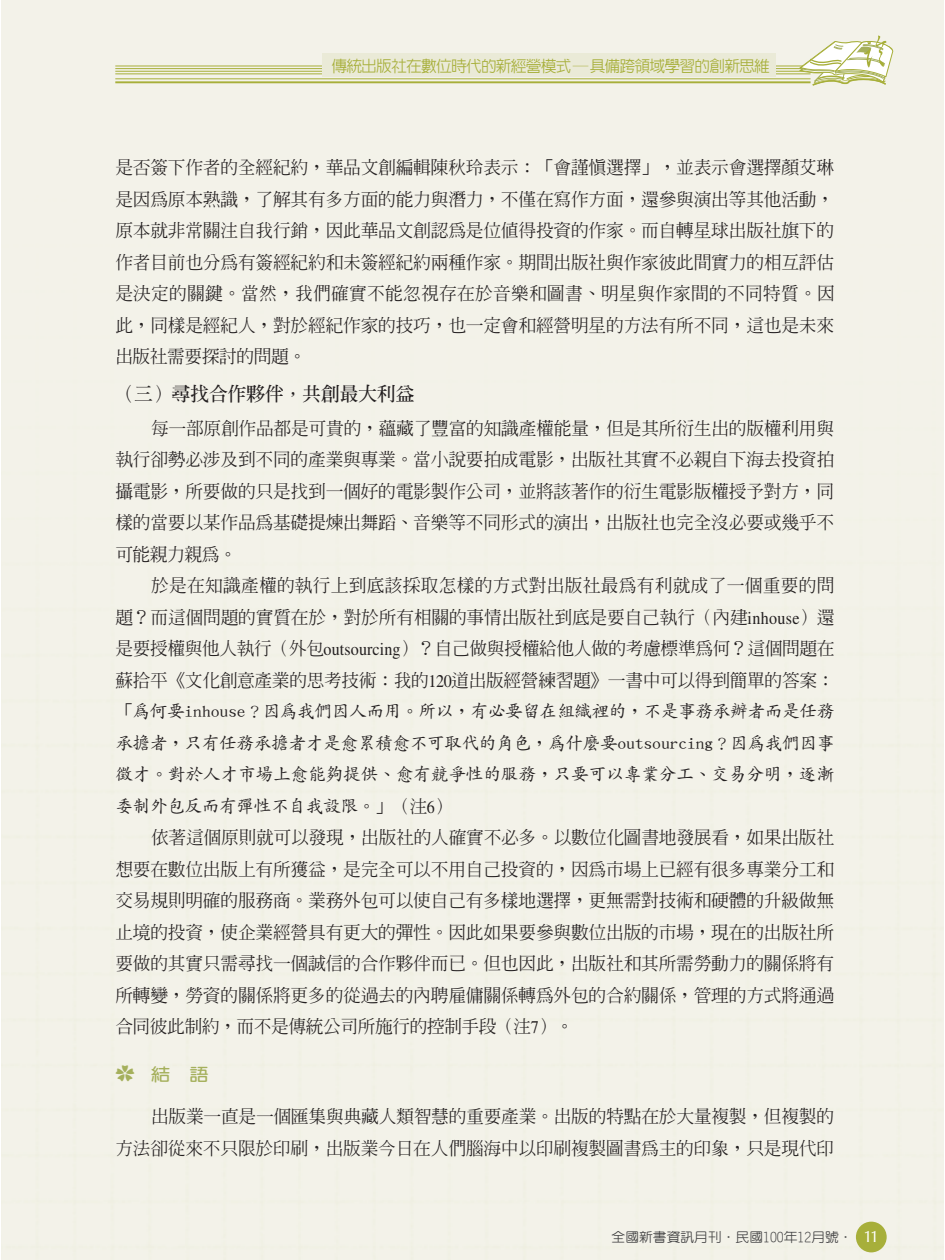
<style>
.page{position:relative;width:945px;height:1260px;background:#fff}
.page>*{position:absolute;margin:0;border:0;box-sizing:border-box;transform-origin:0 0}
.t1{font:19.25px "AR Ming B5 Bold E Ten B5 H";letter-spacing:-.03em;color:#231f20}
.t2{font:17.85px/31.5px "AR Ming B5 Medium E Ten B5 H";letter-spacing:-.02em;color:#231f20;text-align:justify}
.t3{font:17.85px/31.5px "AR Kai B5 Medium E Ten B5 H";letter-spacing:-.02em;color:#231f20;text-align:justify}
.t4{font:17.32px "AR Yuan B5 Bold E Ten B5 H";color:#a5b05c;scale:1.11 1}
.t5{font:15.75px "AR New Hei B5 Medium E Ten B5 H";letter-spacing:-.05em;color:#a7af3a}
.t6{font:13.12px "AR Yuan B5 Medium E Ten B5 H";color:#404041;scale:1.05 1}
.s1{font-family:"Times"}
.s2{font-family:"AR Ming B5 Medium E Ten B5 H"}
.s3{font-family:"Koz Go Pro Extra Light 90 msp RKSJ H"}
.s4{font-family:"CG Omega";font-size:16.62px;color:#fff}
</style>
<div class="page">
<div style="left:1px;top:0;width:943px;height:1260px;background:#f3f2e9"></div>
<div style="left:856px;top:1222px;width:31px;height:30px;background:#a7af3a;border-radius:50%"></div>
<svg style="left:115px;top:50px;width:779px;height:34px"></svg>
<hr style="left:115px;top:66px;width:696px;height:1px;background:#a7af39">
<hr style="left:115px;top:68px;width:696px;height:1px;background:#a7af39">
<hr style="left:115px;top:71px;width:696px;height:1px;background:#a7af39">
<hr style="left:115px;top:74px;width:696px;height:1px;background:#a7af39">
<hr style="left:115px;top:79px;width:696px;height:1px;background:#a7af39">
<hr style="left:115px;top:81px;width:696px;height:2px;background:#a7af39">
<svg style="left:799px;top:35px;width:94px;height:51px"></svg>
<div style="left:322px;top:54px;width:454px;height:23px;background:#eaead7"></div>
<p class="t5" style="left:331px;top:60px;width:440px">傳統出版社在數位時代的新經營模式─具備跨領域學習的創新思維</p>
<p class="t2" style="left:115px;top:154px;width:721px">是否簽下作者的全經紀約，華品文創編輯陳秋玲表示：「會謹慎選擇」，並表示會選擇顏艾琳是因為原本熟識，了解其有多方面的能力與潛力，不僅在寫作方面，還參與演出等其他活動，原本就非常關注自我行銷，因此華品文創認為是位值得投資的作家。而自轉星球出版社旗下的作者目前也分為有簽經紀約和未簽經紀約兩種作家。期間出版社與作家彼此間實力的相互評估是決定的關鍵。當然，我們確實不能忽視存在於音樂和圖書、明星與作家間的不同特質。因此，同樣是經紀人，對於經紀作家的技巧，也一定會和經營明星的方法有所不同，這也是未來出版社需要探討的問題。</p>
<p class="t1" style="left:115px;top:387px;width:301px">（三）尋找合作夥伴，共創最大利益</p>
<p class="t2" style="left:115px;top:415px;width:720px;text-indent:36px">每一部原創作品都是可貴的，蘊藏了豐富的知識產權能量，但是其所衍生出的版權利用與執行卻勢必涉及到不同的產業與專業。當小說要拍成電影，出版社其實不必親自下海去投資拍攝電影，所要做的只是找到一個好的電影製作公司，並將該著作的衍生電影版權授予對方，同樣的當要以某作品為基礎提煉出舞蹈、音樂等不同形式的演出，出版社也完全沒必要或幾乎不可能親力親為。</p>
<p class="t2" style="left:115px;top:572px;width:721px;text-indent:36px">於是在知識產權的執行上到底該採取怎樣的方式對出版社最為有利就成了一個重要的問題？而這個問題的實質在於，對於所有相關的事情出版社到底是要自己執行（內建<span class="s1">inhouse</span>）還是要授權與他人執行（外包<span class="s1">outsourcing</span>）？自己做與授權給他人做的考慮標準為何？這個問題在蘇拾平《文化創意產業的思考技術：我的<span class="s1">120</span>道出版經營練習題》一書中可以得到簡單的答案：</p>
<p class="t3" style="left:115px;top:698px;width:721px"><span class="s2">「</span>為何要inhouse？因為我們因人而用。所以，有必要留在組織裡的，不是事務承辦者而是任務承擔者，只有任務承擔者才是愈累積愈不可取代的角色，為什麼要outsourcing？因為我們因事徵才。對於人才市場上愈能夠提供、愈有競爭性的服務，只要可以專業分工、交易分明，逐漸委制外包反而有彈性不自我設限。<span class="s2">」（注</span><span class="s1">6</span><span class="s2">）</span></p>
<p class="t2" style="left:115px;top:824px;width:720px;text-indent:36px">依著這個原則就可以發現，出版社的人確實不必多。以數位化圖書地發展看，如果出版社想要在數位出版上有所獲益，是完全可以不用自己投資的，因為市場上已經有很多專業分工和交易規則明確的服務商。業務外包可以使自己有多樣地選擇，更無需對技術和硬體的升級做無止境的投資，使企業經營具有更大的彈性。因此如果要參與數位出版的市場，現在的出版社所要做的其實只需尋找一個誠信的合作夥伴而已。但也因此，出版社和其所需勞動力的關係將有所轉變，勞資的關係將更多的從過去的內聘雇傭關係轉為外包的合約關係，管理的方式將通過合同彼此制約，而不是傳統公司所施行的控制手段（注<span class="s1">7</span>）。</p>
<p class="t4" style="left:115px;top:1068px;width:86px"><span class="s3">✿</span> 結　語</p>
<p class="t2" style="left:115px;top:1103px;width:720px;text-align:right">出版業一直是一個匯集與典藏人類智慧的重要產業。出版的特點在於大量複製，但複製的<br>方法卻從來不只限於印刷，出版業今日在人們腦海中以印刷複製圖書為主的印象，只是現代印</p>
<p class="t6" style="left:612px;top:1232px;width:256px">全國新書資訊月刊．民國100年12月號． <span class="s4">11</span></p>
</div>
